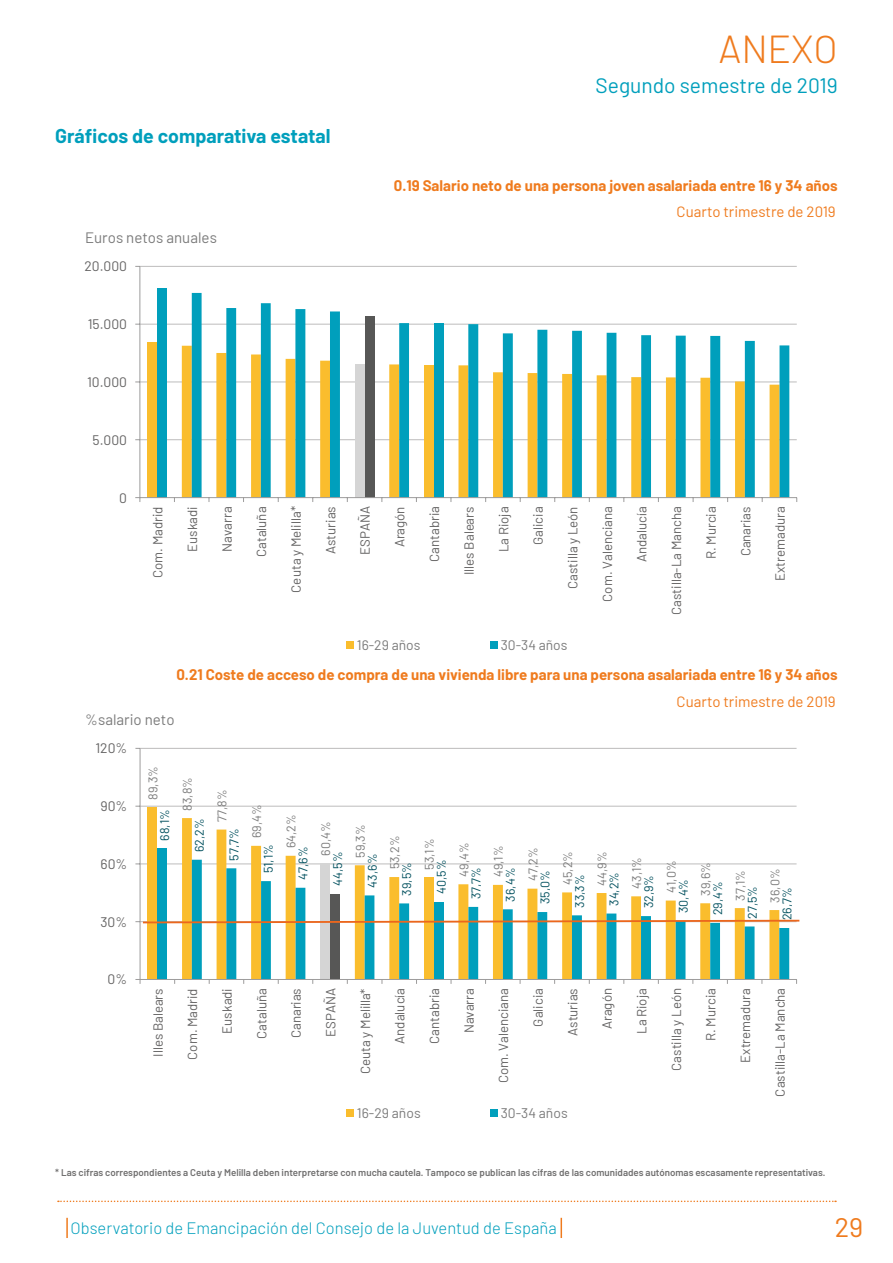
<style>
.page{position:relative;width:893px;height:1263px;background:#fff}
.page>*{position:absolute;margin:0;border:0;box-sizing:border-box;transform-origin:0 0}
.t1{font:300 39px "Barlow";letter-spacing:-.005em;color:#ef7b1e}
.t2{font:27px "Barlow";color:#ef7b1e}
.t3{font:21px "Barlow";color:#009fbc}
.t4{font:700 19.5px "Barlow";color:#009fbc}
.t5{font:300 16.5px "Barlow";color:#009fbc}
.t6{font:15.15px "Barlow";color:#7b7b7b}
.t7{font:700 15px "Barlow";color:#ef7b1e}
.t8{font:15px "Barlow";color:#ef7b1e}
.t9{font:13.95px "Barlow";color:#7b7b7b}
.t10{font:13.95px "Barlow";color:#646363}
.t11{font:13.8px "Barlow";color:#646363}
.t12{font:13.8px "Barlow";color:#7b7b7b}
.t13{font:13.35px "Barlow";color:#646363}
.t14{font:13.2px "Barlow";color:#646363}
.t15{font:12.6px "Barlow";color:#7b7b7b}
.t16{font:12.6px "Barlow";color:#03515f}
.t17{font:12.45px "Barlow";color:#7b7b7b}
.t18{font:12.45px "Barlow";color:#03515f}
.t19{font:600 9.75px "Barlow";color:#706f6f}
</style>
<div class="page">
<svg style="left:58px;top:1200px;width:778px;height:2px"></svg>
<hr style="left:66px;top:1218px;width:2px;height:20px;background:#ef7b1e">
<svg style="left:561px;top:1218px;width:1px;height:20px"></svg>
<hr style="left:140px;top:266px;width:657px;height:1px;background:#bdbcbc">
<hr style="left:140px;top:324px;width:657px;height:1px;background:#bdbcbc">
<hr style="left:140px;top:382px;width:657px;height:1px;background:#bdbcbc">
<hr style="left:140px;top:439px;width:657px;height:1px;background:#bdbcbc">
<div style="left:147px;top:342px;width:10px;height:156px;background:#fabd2d"></div>
<div style="left:157px;top:288px;width:10px;height:210px;background:#009fbc"></div>
<svg style="left:192px;top:293px;width:597px;height:204px"></svg>
<hr style="left:140px;top:266px;width:1px;height:232px;background:#9d9c9c">
<hr style="left:140px;top:497px;width:657px;height:1px;background:#9d9c9c">
<svg style="left:135px;top:497px;width:6px;height:5px"></svg>
<div style="left:346px;top:641px;width:8px;height:8px;background:#fabd2d"></div>
<div style="left:490px;top:641px;width:7px;height:8px;background:#009fbc"></div>
<hr style="left:140px;top:748px;width:657px;height:1px;background:#bdbcbc">
<hr style="left:140px;top:806px;width:657px;height:1px;background:#bdbcbc">
<hr style="left:140px;top:864px;width:657px;height:1px;background:#bdbcbc">
<div style="left:147px;top:807px;width:10px;height:172px;background:#fabd2d"></div>
<svg style="left:182px;top:818px;width:114px;height:161px"></svg>
<div style="left:157px;top:848px;width:10px;height:131px;background:#009fbc"></div>
<svg style="left:192px;top:860px;width:597px;height:119px"></svg>
<hr style="left:140px;top:748px;width:1px;height:231px;background:#9d9c9c">
<hr style="left:140px;top:979px;width:657px;height:1px;background:#9d9c9c">
<svg style="left:135px;top:979px;width:6px;height:5px"></svg>
<div style="left:346px;top:1109px;width:8px;height:7px;background:#fabd2d"></div>
<div style="left:490px;top:1109px;width:7px;height:7px;background:#009fbc"></div>
<svg style="left:135px;top:919px;width:665px;height:5px"></svg>
<h3 class="t4" style="left:55px;top:121px;width:277px">Gráficos de comparativa estatal</h3>
<p class="t6" style="left:85px;top:227px;width:133px">Euros netos anuales</p>
<p class="t11" style="left:84px;top:256px;width:44px">20.000</p>
<p class="t11" style="left:88px;top:314px;width:41px">15.000</p>
<p class="t11" style="left:87px;top:372px;width:41px">10.000</p>
<p class="t11" style="left:93px;top:430px;width:36px">5.000</p>
<p class="t11" style="left:119px;top:488px;width:9px">0</p>
<h1 class="t1" style="left:718px;top:21px;width:121px">ANEXO</h1>
<h3 class="t3" style="left:596px;top:71px;width:244px">Segundo semestre de 2019</h3>
<p class="t7" style="left:394px;top:175px;width:445px">0.19 Salario neto de una persona joven asalariada entre 16 y 34 años</p>
<p class="t8" style="left:677px;top:201px;width:161px">Cuarto trimestre de 2019</p>
<p class="t14" style="left:148px;top:578px;width:73px;rotate:-90deg">Com. Madrid</p>
<p class="t14" style="left:183px;top:552px;width:47px;rotate:-90deg">Euskadi</p>
<p class="t13" style="left:217px;top:552px;width:47px;rotate:-90deg">Navarra</p>
<p class="t13" style="left:252px;top:557px;width:52px;rotate:-90deg">Cataluña</p>
<p class="t13" style="left:286px;top:593px;width:88px;rotate:-90deg">Ceuta y Melilla*</p>
<p class="t13" style="left:321px;top:554px;width:49px;rotate:-90deg">Asturias</p>
<p class="t13" style="left:355px;top:555px;width:50px;rotate:-90deg">ESPAÑA</p>
<p class="t13" style="left:390px;top:547px;width:42px;rotate:-90deg">Aragón</p>
<p class="t13" style="left:425px;top:562px;width:57px;rotate:-90deg">Cantabria</p>
<p class="t14" style="left:459px;top:575px;width:70px;rotate:-90deg">Illes Balears</p>
<p class="t14" style="left:494px;top:552px;width:47px;rotate:-90deg">La Rioja</p>
<p class="t14" style="left:529px;top:545px;width:40px;rotate:-90deg">Galicia</p>
<p class="t14" style="left:563px;top:589px;width:84px;rotate:-90deg">Castilla y León</p>
<p class="t14" style="left:598px;top:602px;width:97px;rotate:-90deg">Com. Valenciana</p>
<p class="t14" style="left:632px;top:562px;width:57px;rotate:-90deg">Andalucía</p>
<p class="t14" style="left:667px;top:615px;width:110px;rotate:-90deg">Castilla-La Mancha</p>
<p class="t14" style="left:701px;top:559px;width:54px;rotate:-90deg">R. Murcia</p>
<p class="t14" style="left:736px;top:556px;width:52px;rotate:-90deg">Canarias</p>
<p class="t13" style="left:770px;top:581px;width:76px;rotate:-90deg">Extremadura</p>
<p class="t12" style="left:357px;top:635px;width:65px">16-29 años</p>
<p class="t12" style="left:501px;top:635px;width:68px">30-34 años</p>
<p class="t7" style="left:176px;top:663px;width:663px">0.21 Coste de acceso de compra de una vivienda libre para una persona asalariada entre 16 y 34 años</p>
<p class="t6" style="left:85px;top:708px;width:91px">%salario neto</p>
<p class="t10" style="left:95px;top:738px;width:33px">120%</p>
<p class="t10" style="left:100px;top:796px;width:28px">90%</p>
<p class="t10" style="left:101px;top:854px;width:28px">60%</p>
<p class="t11" style="left:101px;top:912px;width:28px">30%</p>
<p class="t15" style="left:144px;top:800px;width:35px;rotate:-90deg">89,3%</p>
<p class="t17" style="left:178px;top:810px;width:35px;rotate:-90deg">83,8%</p>
<p class="t17" style="left:213px;top:822px;width:34px;rotate:-90deg">77,8%</p>
<p class="t18" style="left:156px;top:841px;width:33px;rotate:-90deg">68,1%</p>
<p class="t18" style="left:190px;top:852px;width:35px;rotate:-90deg">62,2%</p>
<p class="t16" style="left:225px;top:861px;width:34px;rotate:-90deg">57,7%</p>
<p class="t8" style="left:677px;top:690px;width:161px">Cuarto trimestre de 2019</p>
<p class="t17" style="left:248px;top:838px;width:35px;rotate:-90deg">69,4%</p>
<p class="t17" style="left:282px;top:848px;width:35px;rotate:-90deg">64,2%</p>
<p class="t17" style="left:317px;top:855px;width:36px;rotate:-90deg">60,4%</p>
<p class="t17" style="left:351px;top:858px;width:35px;rotate:-90deg">59,3%</p>
<p class="t17" style="left:386px;top:869px;width:35px;rotate:-90deg">53,2%</p>
<p class="t17" style="left:420px;top:870px;width:33px;rotate:-90deg">53,1%</p>
<p class="t17" style="left:455px;top:877px;width:36px;rotate:-90deg">49,4%</p>
<p class="t17" style="left:489px;top:877px;width:33px;rotate:-90deg">49,1%</p>
<p class="t17" style="left:524px;top:881px;width:35px;rotate:-90deg">47,2%</p>
<p class="t17" style="left:559px;top:885px;width:35px;rotate:-90deg">45,2%</p>
<p class="t17" style="left:593px;top:886px;width:36px;rotate:-90deg">44,9%</p>
<p class="t15" style="left:627px;top:889px;width:33px;rotate:-90deg">43,1%</p>
<p class="t15" style="left:662px;top:893px;width:34px;rotate:-90deg">41,0%</p>
<p class="t15" style="left:697px;top:896px;width:35px;rotate:-90deg">39,6%</p>
<p class="t17" style="left:731px;top:900px;width:32px;rotate:-90deg">37,1%</p>
<p class="t17" style="left:766px;top:903px;width:35px;rotate:-90deg">36,0%</p>
<p class="t16" style="left:259px;top:873px;width:31px;rotate:-90deg">51,1%</p>
<p class="t16" style="left:294px;top:880px;width:35px;rotate:-90deg">47,6%</p>
<p class="t18" style="left:329px;top:886px;width:36px;rotate:-90deg">44,5%</p>
<p class="t18" style="left:363px;top:888px;width:35px;rotate:-90deg">43,6%</p>
<p class="t18" style="left:398px;top:896px;width:35px;rotate:-90deg">39,5%</p>
<p class="t18" style="left:432px;top:894px;width:36px;rotate:-90deg">40,5%</p>
<p class="t18" style="left:467px;top:899px;width:34px;rotate:-90deg">37,7%</p>
<p class="t18" style="left:501px;top:902px;width:35px;rotate:-90deg">36 4%</p>
<p class="t18" style="left:536px;top:904px;width:35px;rotate:-90deg">35,0%</p>
<p class="t18" style="left:570px;top:908px;width:35px;rotate:-90deg">33,3%</p>
<p class="t18" style="left:605px;top:906px;width:35px;rotate:-90deg">34,2%</p>
<p class="t18" style="left:640px;top:908px;width:35px;rotate:-90deg">32,9%</p>
<p class="t18" style="left:674px;top:913px;width:36px;rotate:-90deg">30,4%</p>
<p class="t18" style="left:709px;top:915px;width:35px;rotate:-90deg">29 4%</p>
<p class="t18" style="left:501px;top:889px;width:5px;rotate:-90deg">,</p>
<p class="t18" style="left:743px;top:919px;width:34px;rotate:-90deg">27,5%</p>
<p class="t16" style="left:778px;top:920px;width:35px;rotate:-90deg">26,7%</p>
<p class="t18" style="left:709px;top:902px;width:5px;rotate:-90deg">,</p>
<p class="t11" style="left:108px;top:969px;width:21px">0%</p>
<p class="t14" style="left:148px;top:1057px;width:70px;rotate:-90deg">Illes Balears</p>
<p class="t14" style="left:183px;top:1059px;width:73px;rotate:-90deg">Com. Madrid</p>
<p class="t13" style="left:217px;top:1034px;width:47px;rotate:-90deg">Euskadi</p>
<p class="t13" style="left:252px;top:1039px;width:52px;rotate:-90deg">Cataluña</p>
<p class="t13" style="left:286px;top:1038px;width:52px;rotate:-90deg">Canarias</p>
<p class="t13" style="left:321px;top:1037px;width:50px;rotate:-90deg">ESPAÑA</p>
<p class="t13" style="left:356px;top:1074px;width:87px;rotate:-90deg">Ceuta y Melilla*</p>
<p class="t13" style="left:390px;top:1044px;width:57px;rotate:-90deg">Andalucía</p>
<p class="t13" style="left:425px;top:1044px;width:57px;rotate:-90deg">Cantabria</p>
<p class="t14" style="left:459px;top:1033px;width:47px;rotate:-90deg">Navarra</p>
<p class="t14" style="left:494px;top:1083px;width:97px;rotate:-90deg">Com. Valenciana</p>
<p class="t14" style="left:529px;top:1026px;width:40px;rotate:-90deg">Galicia</p>
<p class="t14" style="left:563px;top:1036px;width:49px;rotate:-90deg">Asturias</p>
<p class="t14" style="left:598px;top:1029px;width:42px;rotate:-90deg">Aragón</p>
<p class="t14" style="left:632px;top:1034px;width:47px;rotate:-90deg">La Rioja</p>
<p class="t14" style="left:667px;top:1070px;width:84px;rotate:-90deg">Castilla y León</p>
<p class="t14" style="left:701px;top:1041px;width:54px;rotate:-90deg">R. Murcia</p>
<p class="t14" style="left:736px;top:1063px;width:76px;rotate:-90deg">Extremadura</p>
<p class="t13" style="left:770px;top:1096px;width:110px;rotate:-90deg">Castilla-La Mancha</p>
<p class="t9" style="left:357px;top:1102px;width:65px">16-29 años</p>
<p class="t9" style="left:501px;top:1102px;width:68px">30-34 años</p>
<p class="t19" style="left:55px;top:1166px;width:772px">* Las cifras correspondientes a Ceuta y Melilla deben interpretarse con mucha cautela. Tampoco se publican las cifras de las comunidades autónomas escasamente representativas.</p>
<p class="t5" style="left:71px;top:1216px;width:488px">Observatorio de Emancipación del Consejo de la Juventud de España</p>
<h2 class="t2" style="left:835px;top:1207px;width:30px">29</h2>
</div>
